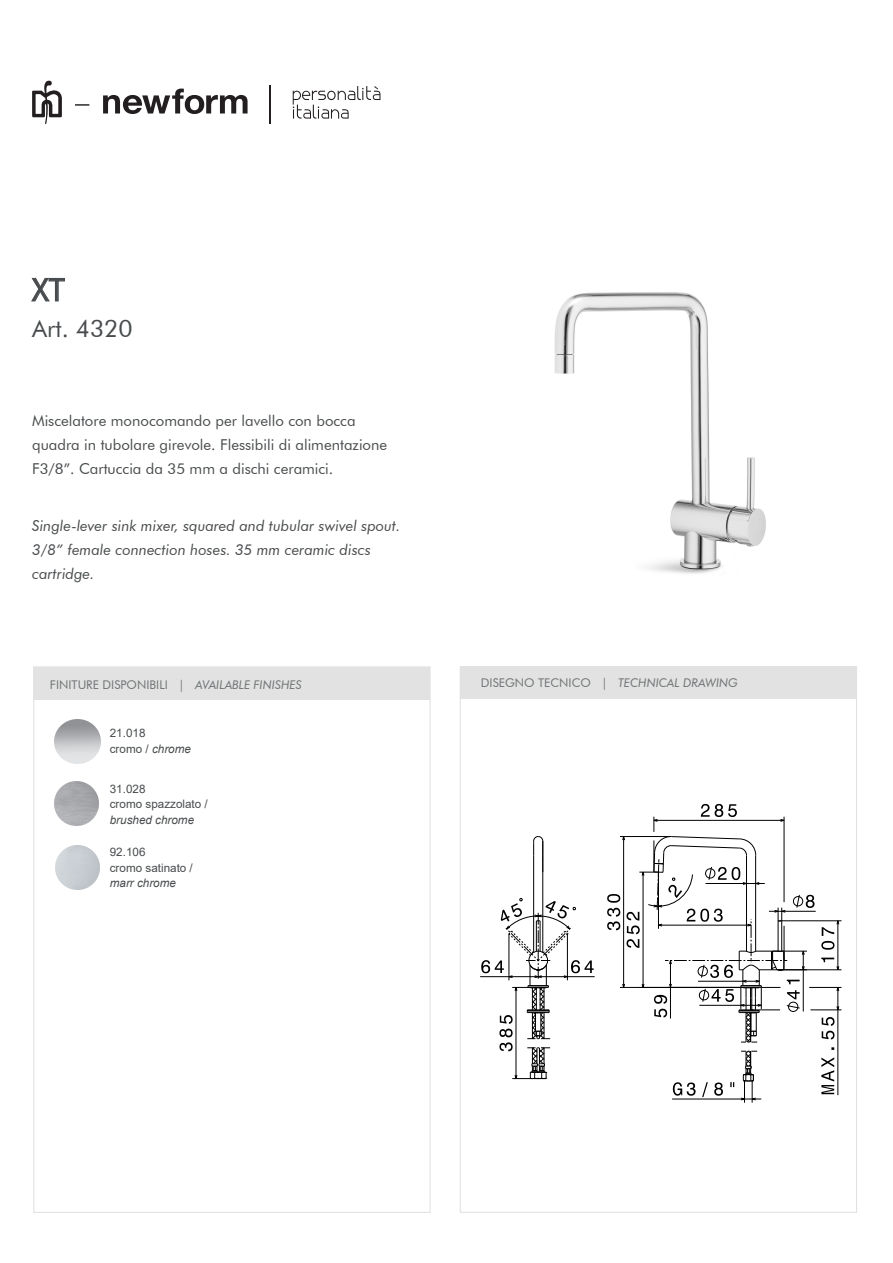
<style>
.page{position:relative;width:893px;height:1263px;background:#fff}
.page>*{position:absolute;margin:0;border:0;box-sizing:border-box;transform-origin:0 0}
.t1{font:31.5px "Futura BT";color:#484b4d}
.t2{font:24px "Futura BT";color:#484b4d}
.t3{font:15px/24px "Futura BT";color:#484b4d}
.t4{font:italic 15px/24px "Futura BT";color:#484b4d}
.t5{font:12px "Futura BT";color:#717577}
.t6{font:italic 12px "Futura BT";color:#717577}
.t7{font:11.7px/15.5px "Arial";color:#484b4d}
.t8{font:italic 11.7px "Arial";color:#484b4d}
.s1{font-style:italic}
.s2{font-style:normal}
</style>
<div class="page">
<div style="left:460px;top:667px;width:396px;height:32px;background:#e1e2e1"></div>
<div style="left:34px;top:667px;width:396px;height:32px;background:#e1e2e1"></div>
<svg style="left:293px;top:86px;width:87px;height:33px"></svg>
<svg style="left:32px;top:80px;width:215px;height:44px"></svg>
<hr style="left:269px;top:85px;width:2px;height:39px;background:#231f20">
<svg style="left:31px;top:278px;width:34px;height:24px"></svg>
<img style="left:554px;top:292px;width:212px;height:282px">
<svg style="left:821px;top:1094px;width:13px;height:1px"></svg>
<hr style="left:810px;top:1010px;width:31px;height:1px;background:#000">
<hr style="left:809px;top:987px;width:32px;height:1px;background:#000">
<hr style="left:781px;top:970px;width:60px;height:1px;background:#000">
<hr style="left:781px;top:921px;width:60px;height:1px;background:#000">
<hr style="left:542px;top:855px;width:1px;height:97px;background:#000">
<hr style="left:533px;top:855px;width:1px;height:97px;background:#000">
<svg style="left:533px;top:836px;width:10px;height:36px"></svg>
<svg style="left:740px;top:1051px;width:17px;height:52px"></svg>
<svg style="left:672px;top:1082px;width:62px;height:15px"></svg>
<hr style="left:672px;top:1099px;width:89px;height:1px;background:#000">
<svg style="left:821px;top:1017px;width:13px;height:77px"></svg>
<hr style="left:837px;top:987px;width:1px;height:108px;background:#000">
<svg style="left:821px;top:920px;width:18px;height:51px"></svg>
<hr style="left:837px;top:921px;width:1px;height:49px;background:#000">
<hr style="left:769px;top:911px;width:46px;height:1px;background:#000">
<svg style="left:607px;top:804px;width:207px;height:239px"></svg>
<hr style="left:654px;top:820px;width:130px;height:1px;background:#000">
<hr style="left:538px;top:976px;width:56px;height:1px;background:#000">
<svg style="left:481px;top:896px;width:112px;height:184px"></svg>
<hr style="left:480px;top:976px;width:58px;height:1px;background:#000">
<img style="left:55px;top:845px;width:44px;height:44px">
<img style="left:55px;top:720px;width:45px;height:44px">
<img style="left:55px;top:782px;width:44px;height:44px">
<h1 class="t1" style="left:32px;top:271px;width:34px">XT</h1>
<h2 class="t2" style="left:32px;top:314px;width:102px">Art. 4320</h2>
<p class="t3" style="left:32px;top:409px;width:356px">Miscelatore monocomando per lavello con bocca quadra in tubolare girevole. Flessibili di alimentazione<br>F3/8”. Cartuccia da 35 mm a dischi ceramici.</p>
<p class="t4" style="left:32px;top:514px;width:370px">Single-lever sink mixer, squared and tubular swivel spout.<br>3/8” female connection hoses. 35 mm ceramic discs cartridge.</p>
<p class="t5" style="left:50px;top:677px;width:253px">FINITURE DISPONIBILI | <span class="s1">AVAILABLE FINISHES</span></p>
<p class="t7" style="left:110px;top:725px;width:83px">21.018<br>cromo / <span class="s1">chrome</span></p>
<p class="t7" style="left:110px;top:781px;width:99px">31.028<br>cromo spazzolato /</p>
<p class="t8" style="left:110px;top:812px;width:86px">brushed chrome</p>
<p class="t7" style="left:110px;top:844px;width:85px">92.106<br>cromo satinato /</p>
<p class="t8" style="left:110px;top:875px;width:68px">marr chrome</p>
<p class="t6" style="left:481px;top:676px;width:258px"><span class="s2">DISEGNO TECNICO |</span> TECHNICAL DRAWING</p>
</div>
